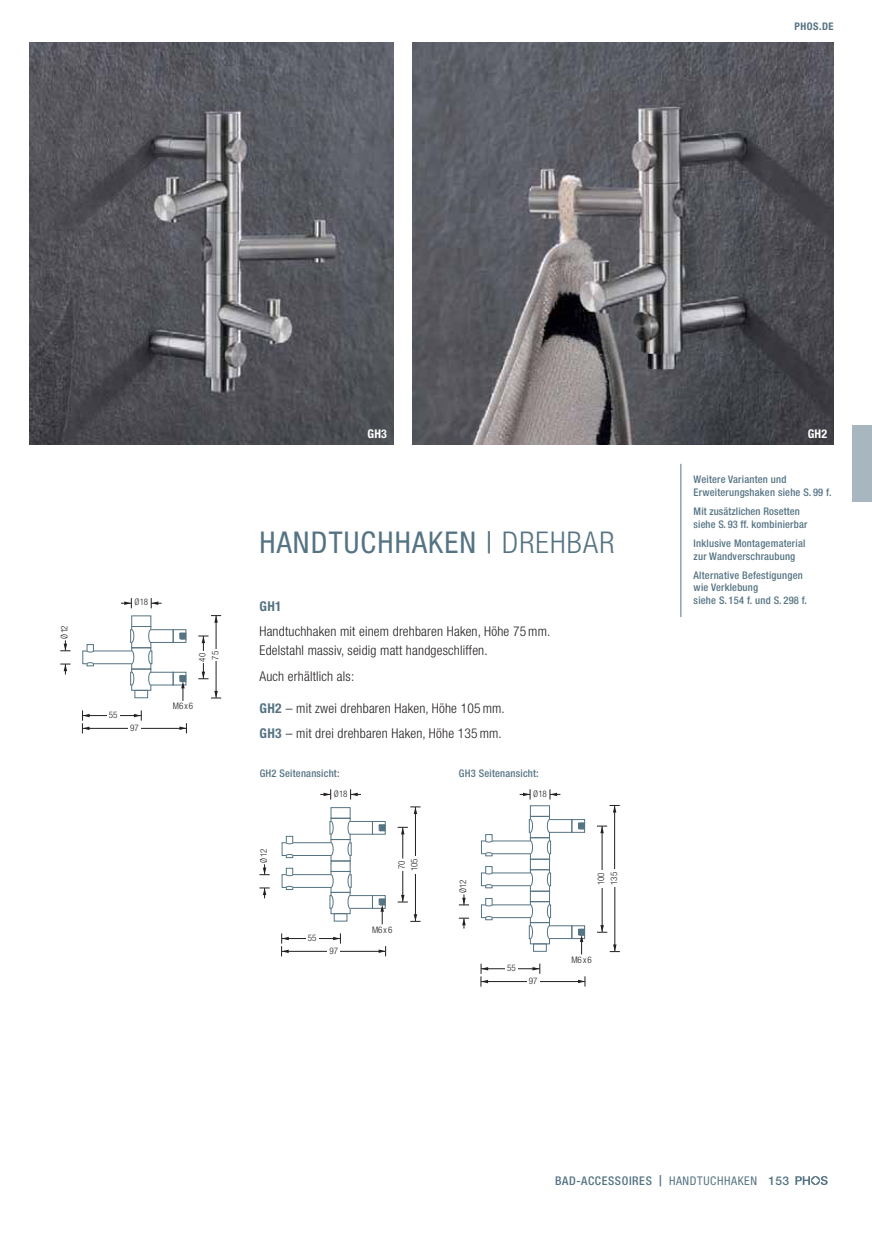
<style>
.page{position:relative;width:872px;height:1234px;background:#fff}
.page>*{position:absolute;margin:0;border:0;box-sizing:border-box;transform-origin:0 0}
.t1{font:condensed 30px "Helvetica Neue LT Std";letter-spacing:.04em;color:#557483}
.t2{font:300 condensed 13.5px/19.2px "Helvetica Neue LT Std";letter-spacing:.015em;color:#231f20}
.t3{font:700 condensed 13.5px "Helvetica Neue LT Std";color:#557483}
.t4{font:500 condensed 12px "Helvetica Neue LT Std";letter-spacing:.05em;color:#557483}
.t5{font:700 condensed 12px "Helvetica Neue LT Std";letter-spacing:.02em;color:#fff}
.t6{font:500 12px "Helvetica Neue LT Std";color:#557483}
.t7{font:500 condensed 10.5px/12.8px "Helvetica Neue LT Std";letter-spacing:.02em;color:#557483}
.t8{font:700 condensed 10.5px "Helvetica Neue LT Std";letter-spacing:.05em;color:#557483}
.t9{font:300 condensed 9px/12.8px "Helvetica Neue LT Std";color:#231f20}
.s1{font-weight:300}
.s2{font-weight:700;color:#557483}
.s3{font-stretch:normal;font-size:11.25px}
.s4{font-weight:400}
</style>
<div class="page">
<img style="left:412px;top:43px;width:421px;height:401px">
<img style="left:30px;top:43px;width:363px;height:401px">
<svg style="left:281px;top:807px;width:105px;height:117px"></svg>
<div style="left:331px;top:860px;width:19px;height:4px;border:1px solid #557483"></div>
<div style="left:331px;top:855px;width:19px;height:6px;border:1px solid #557483"></div>
<hr style="left:282px;top:938px;width:58px;height:1px;background:#231f20">
<svg style="left:333px;top:933px;width:8px;height:10px"></svg>
<div style="left:306px;top:934px;width:12px;height:7px;background:#fff"></div>
<svg style="left:259px;top:864px;width:11px;height:11px"></svg>
<svg style="left:259px;top:887px;width:11px;height:11px"></svg>
<hr style="left:282px;top:950px;width:103px;height:1px;background:#231f20">
<svg style="left:281px;top:933px;width:8px;height:23px"></svg>
<svg style="left:379px;top:946px;width:7px;height:10px"></svg>
<div style="left:327px;top:947px;width:13px;height:7px;background:#fff"></div>
<svg style="left:350px;top:789px;width:11px;height:10px"></svg>
<svg style="left:320px;top:789px;width:11px;height:10px"></svg>
<hr style="left:402px;top:864px;width:1px;height:37px;background:#231f20">
<svg style="left:398px;top:894px;width:10px;height:8px"></svg>
<hr style="left:402px;top:827px;width:1px;height:31px;background:#231f20">
<svg style="left:398px;top:826px;width:10px;height:8px"></svg>
<div style="left:398px;top:858px;width:9px;height:12px;background:#fff"></div>
<hr style="left:415px;top:870px;width:1px;height:50px;background:#231f20">
<svg style="left:410px;top:914px;width:10px;height:7px"></svg>
<hr style="left:415px;top:806px;width:1px;height:51px;background:#231f20">
<svg style="left:410px;top:806px;width:10px;height:7px"></svg>
<div style="left:411px;top:856px;width:9px;height:17px;background:#fff"></div>
<hr style="left:481px;top:968px;width:59px;height:1px;background:#231f20">
<svg style="left:532px;top:963px;width:8px;height:10px"></svg>
<div style="left:505px;top:964px;width:13px;height:7px;background:#fff"></div>
<svg style="left:459px;top:894px;width:10px;height:11px"></svg>
<svg style="left:459px;top:917px;width:10px;height:11px"></svg>
<hr style="left:481px;top:981px;width:104px;height:1px;background:#231f20">
<svg style="left:481px;top:963px;width:7px;height:23px"></svg>
<svg style="left:578px;top:976px;width:7px;height:10px"></svg>
<div style="left:526px;top:977px;width:13px;height:8px;background:#fff"></div>
<hr style="left:602px;top:869px;width:1px;height:62px;background:#231f20">
<svg style="left:597px;top:924px;width:10px;height:8px"></svg>
<hr style="left:602px;top:826px;width:1px;height:58px;background:#231f20">
<svg style="left:597px;top:825px;width:10px;height:8px"></svg>
<div style="left:597px;top:869px;width:9px;height:18px;background:#fff"></div>
<hr style="left:614px;top:878px;width:1px;height:72px;background:#231f20">
<svg style="left:609px;top:944px;width:11px;height:8px"></svg>
<hr style="left:614px;top:805px;width:1px;height:68px;background:#231f20">
<svg style="left:609px;top:805px;width:10px;height:7px"></svg>
<div style="left:610px;top:869px;width:9px;height:18px;background:#fff"></div>
<svg style="left:481px;top:789px;width:104px;height:165px"></svg>
<div style="left:530px;top:861px;width:20px;height:8px;border:1px solid #557483"></div>
<div style="left:530px;top:858px;width:20px;height:4px;border:1px solid #557483"></div>
<hr style="left:83px;top:715px;width:58px;height:1px;background:#231f20">
<svg style="left:134px;top:710px;width:8px;height:10px"></svg>
<div style="left:107px;top:711px;width:12px;height:7px;background:#fff"></div>
<svg style="left:151px;top:598px;width:11px;height:10px"></svg>
<svg style="left:121px;top:598px;width:11px;height:10px"></svg>
<svg style="left:60px;top:640px;width:10px;height:11px"></svg>
<svg style="left:60px;top:663px;width:10px;height:11px"></svg>
<svg style="left:198px;top:635px;width:10px;height:44px"></svg>
<div style="left:199px;top:651px;width:9px;height:12px;background:#fff"></div>
<hr style="left:216px;top:656px;width:1px;height:41px;background:#231f20">
<svg style="left:211px;top:690px;width:10px;height:8px"></svg>
<hr style="left:216px;top:615px;width:1px;height:37px;background:#231f20">
<svg style="left:211px;top:615px;width:10px;height:7px"></svg>
<div style="left:212px;top:649px;width:8px;height:12px;background:#fff"></div>
<svg style="left:82px;top:615px;width:105px;height:85px"></svg>
<hr style="left:82px;top:728px;width:104px;height:1px;background:#231f20">
<svg style="left:82px;top:710px;width:8px;height:23px"></svg>
<svg style="left:179px;top:723px;width:8px;height:10px"></svg>
<div style="left:128px;top:724px;width:13px;height:8px;background:#fff"></div>
<hr style="left:680px;top:463px;width:1px;height:154px;background:#557483">
<svg style="left:795px;top:1176px;width:32px;height:8px"></svg>
<div style="left:853px;top:425px;width:19px;height:77px;background:#a7b6bf"></div>
<p class="t8" style="left:794px;top:20px;width:41px">PHOS.DE</p>
<p class="t9" style="left:59px;top:638px;width:15px;rotate:-90deg">Ø 12</p>
<p class="t9" style="left:134px;top:596px;width:15px">Ø 18</p>
<p class="t9" style="left:109px;top:709px;width:10px">55</p>
<p class="t9" style="left:130px;top:722px;width:10px">97</p>
<p class="t9" style="left:197px;top:661px;width:12px;rotate:-90deg">40<br>75</p>
<p class="t9" style="left:173px;top:700px;width:22px">M6 x 6</p>
<p class="t5" style="left:367px;top:427px;width:21px">GH3</p>
<p class="t5" style="left:807px;top:427px;width:21px">GH2</p>
<h1 class="t1" style="left:259px;top:531px;width:356px">HANDTUCHHAKEN | <span class="s1">DREHBAR</span></h1>
<p class="t3" style="left:259px;top:598px;width:24px">GH1</p>
<p class="t2" style="left:259px;top:623px;width:292px">Handtuchhaken mit einem drehbaren Haken, Höhe 75 mm.<br>Edelstahl massiv, seidig matt handgeschliffen.</p>
<p class="t2" style="left:259px;top:668px;width:96px">Auch erhältlich als:</p>
<p class="t2" style="left:259px;top:696px;width:247px;line-height:25.5px"><span class="s2">GH2</span> – mit zwei drehbaren Haken, Höhe 105 mm.<br><span class="s2">GH3</span> – mit drei drehbaren Haken, Höhe 135 mm.</p>
<p class="t7" style="left:260px;top:767px;width:81px">GH2 Seitenansicht:</p>
<p class="t7" style="left:459px;top:767px;width:81px">GH3 Seitenansicht:</p>
<p class="t9" style="left:258px;top:862px;width:15px;rotate:-90deg">Ø 12</p>
<p class="t9" style="left:334px;top:787px;width:15px">Ø 18</p>
<p class="t9" style="left:308px;top:932px;width:10px">55</p>
<p class="t9" style="left:329px;top:945px;width:10px">97</p>
<p class="t9" style="left:396px;top:870px;width:14px;rotate:-90deg">70<br>105</p>
<p class="t9" style="left:372px;top:924px;width:22px">M6 x 6</p>
<p class="t9" style="left:457px;top:892px;width:15px;rotate:-90deg">Ø 12</p>
<p class="t9" style="left:533px;top:787px;width:15px">Ø 18</p>
<p class="t9" style="left:507px;top:962px;width:10px">55</p>
<p class="t9" style="left:529px;top:975px;width:10px">97</p>
<p class="t9" style="left:595px;top:884px;width:14px;rotate:-90deg">100<br>135</p>
<p class="t9" style="left:571px;top:954px;width:22px">M6 x 6</p>
<p class="t7" style="left:693px;top:474px;width:139px">Weitere Varianten und<br>Erweiterungshaken siehe S. 99 f.</p>
<p class="t7" style="left:693px;top:506px;width:115px">Mit zusätzlichen Rosetten siehe S. 93 ff. kombinierbar</p>
<p class="t7" style="left:693px;top:538px;width:113px">Inklusive Montagematerial zur Wandverschraubung</p>
<p class="t7" style="left:693px;top:569px;width:115px">Alternative Befestigungen wie Verklebung<br>siehe S. 154 f. und S. 298 f.</p>
<p class="t4" style="left:555px;top:1176px;width:203px">BAD-ACCESSOIRES <span class="s3">|</span> <span class="s4">HANDTUCHHAKEN</span></p>
<p class="t6" style="left:768px;top:1173px;width:22px">153</p>
</div>
